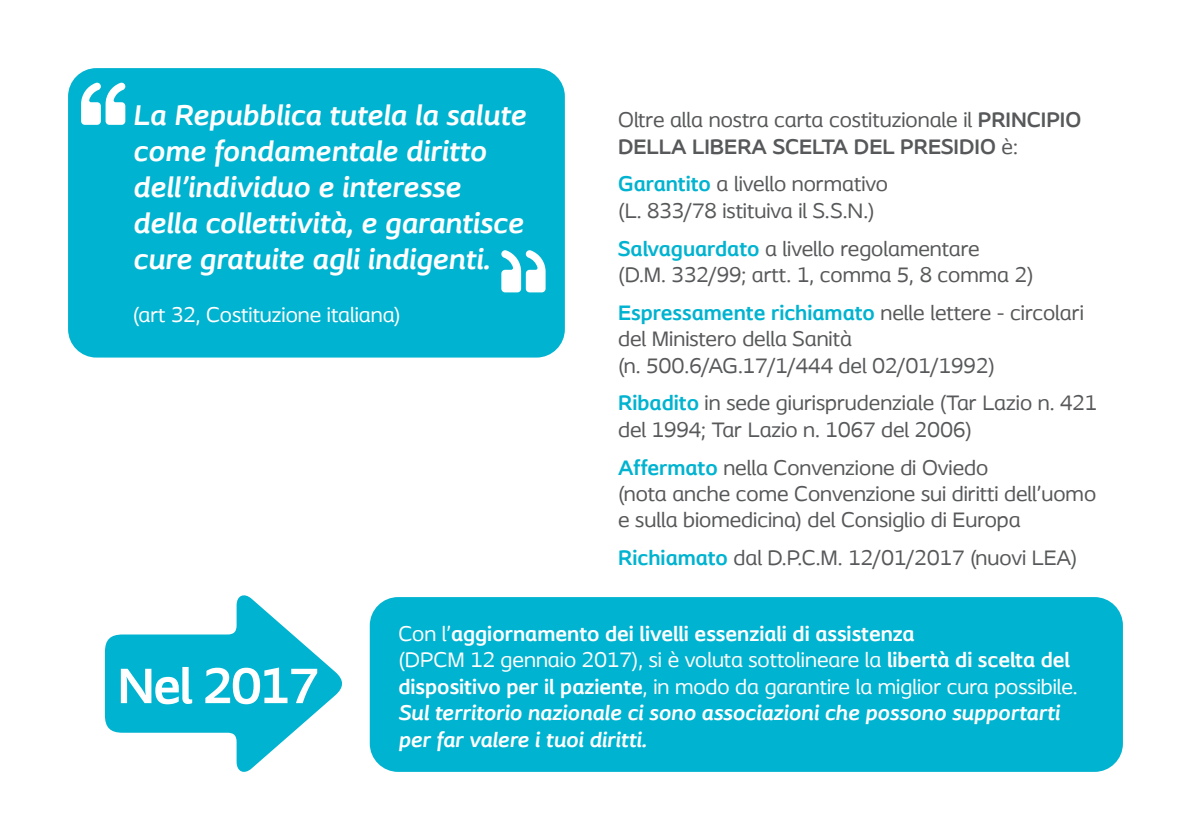
<style>
.page{position:relative;width:1191px;height:840px;background:#fff}
.page>*{position:absolute;margin:0;border:0;box-sizing:border-box;transform-origin:0 0}
.t1{font:700 52px "Coloplast";letter-spacing:-.03em;color:#fff}
.t2{font:italic 700 30px/36px "Coloplast";color:#fff}
.t3{font:22px/26.4px "Coloplast";color:#57585a}
.t4{font:22px/26.4px "Coloplast";color:#fff}
.s1{font-weight:700}
.s2{font-weight:700;color:#00b3d0}
.s3{font-weight:700;font-style:italic}
</style>
<div class="page">
<div style="left:370px;top:596px;width:753px;height:175px;background:#00b3d0;border-radius:28px"></div>
<div style="left:68px;top:68px;width:497px;height:289px;background:#00b3d0;border-radius:28px"></div>
<svg style="left:105px;top:595px;width:237px;height:177px;fill:#00b3d0"></svg>
<svg style="left:81px;top:83px;width:44px;height:42px"></svg>
<svg style="left:501px;top:250px;width:44px;height:42px"></svg>
<h2 class="t2" style="left:133px;top:96px;width:394px">La Repubblica tutela la salute come fondamentale diritto dell’individuo e interesse della collettività, e garantisce cure gratuite agli indigenti.</h2>
<p class="t4" style="left:133px;top:301px;width:269px">(art 32, Costituzione italiana)</p>
<p class="t3" style="left:618px;top:106px;width:464px">Oltre alla nostra carta costituzionale il <span class="s1">PRINCIPIO<br>DELLA LIBERA SCELTA DEL PRESIDIO</span> è:</p>
<p class="t3" style="left:618px;top:170px;width:271px"><span class="s2">Garantito</span> a livello normativo (L. 833/78 istituiva il S.S.N.)</p>
<p class="t3" style="left:618px;top:235px;width:417px"><span class="s2">Salvaguardato</span> a livello regolamentare<br>(D.M. 332/99; artt. 1, comma 5, 8 comma 2)</p>
<p class="t3" style="left:618px;top:299px;width:467px"><span class="s2">Espressamente richiamato</span> nelle lettere - circolari del Ministero della Sanità<br>(n. 500.6/AG.17/1/444 del 02/01/1992)</p>
<p class="t3" style="left:618px;top:389px;width:480px"><span class="s2">Ribadito</span> in sede giurisprudenziale (Tar Lazio n. 421 del 1994; Tar Lazio n. 1067 del 2006)</p>
<p class="t3" style="left:618px;top:453px;width:479px"><span class="s2">Affermato</span> nella Convenzione di Oviedo<br>(nota anche come Convenzione sui diritti dell’uomo e sulla biomedicina) del Consiglio di Europa</p>
<p class="t3" style="left:618px;top:544px;width:461px"><span class="s2">Richiamato</span> dal D.P.C.M. 12/01/2017 (nuovi LEA)</p>
<h1 class="t1" style="left:117px;top:654px;width:203px">Nel 2017</h1>
<p class="t4" style="left:398px;top:620px;width:681px">Con l’<span class="s1">aggiornamento dei livelli essenziali di assistenza<br></span>(DPCM 12 gennaio 2017), si è voluta sottolineare la <span class="s1">libertà di scelta del dispositivo per il paziente</span>, in modo da garantire la miglior cura possibile.<br><span class="s3">Sul territorio nazionale ci sono associazioni che possono supportarti per far valere i tuoi diritti.</span></p>
</div>
